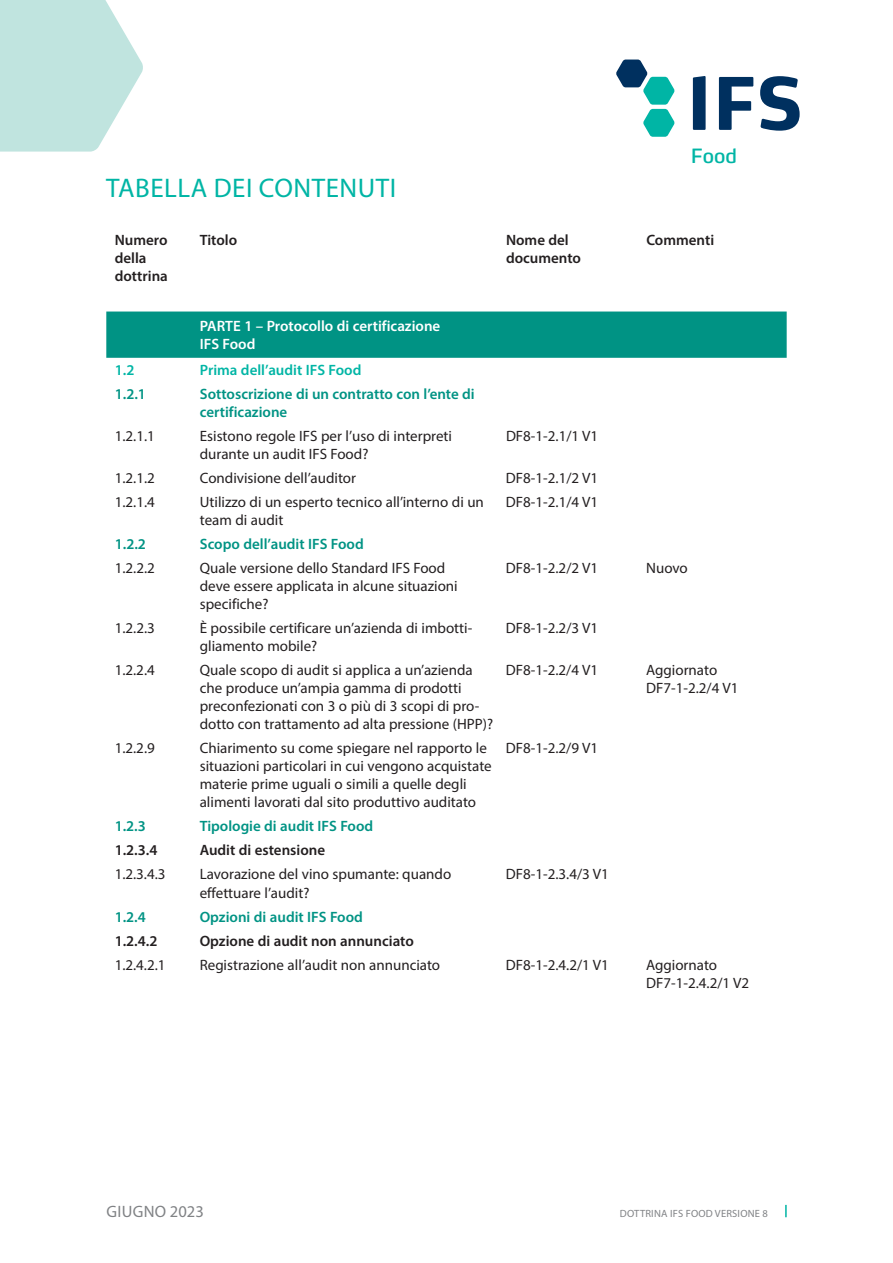
<style>
.page{position:relative;width:893px;height:1263px;background:#fff}
.page>*{position:absolute;margin:0;border:0;box-sizing:border-box;transform-origin:0 0}
.t1{font:27px "Myriad Pro";letter-spacing:.02em;color:#00b5a5}
.t2{font:19.5px "Max OT";color:#00b5a5}
.t3{font:16.5px "Myriad Pro";letter-spacing:.02em;color:#808285}
.t4{font:15px/18px "Myriad Pro";color:#231f20}
.t5{font:600 15px/18px "Myriad Pro";color:#009384}
.t6{font:600 15px/18px "Myriad Pro";color:#231f20}
.t7{font:600 15px/18px "Myriad Pro";color:#fff}
.t8{font:600 15px "Myriad Pro";color:#00b5a5}
.t9{font:10.5px "Myriad Pro";letter-spacing:.02em;color:#808285}
</style>
<div class="page">
<svg style="left:0;top:0;width:143px;height:152px;background:#c9e7e3"></svg>
<svg style="left:785px;top:1205px;width:2px;height:12px"></svg>
<svg style="left:693px;top:76px;width:107px;height:55px"></svg>
<svg style="left:616px;top:60px;width:59px;height:77px"></svg>
<div style="left:106px;top:311px;width:681px;height:47px;background:#009384"></div>
<h1 class="t1" style="left:106px;top:171px;width:292px">TABELLA DEI CONTENUTI</h1>
<h2 class="t2" style="left:691px;top:144px;width:48px">Food</h2>
<p class="t6" style="left:115px;top:231px;width:55px">Numero della dottrina</p>
<p class="t6" style="left:200px;top:231px;width:39px">Titolo</p>
<p class="t6" style="left:506px;top:231px;width:77px">Nome del documento</p>
<p class="t6" style="left:646px;top:231px;width:69px">Commenti</p>
<p class="t7" style="left:200px;top:317px;width:242px">PARTE 1 – Protocollo di certificazione<br>IFS Food</p>
<p class="t8" style="left:115px;top:361px;width:21px">1.2</p>
<p class="t8" style="left:200px;top:361px;width:163px">Prima dell’audit IFS Food</p>
<p class="t5" style="left:115px;top:385px;width:33px">1.2.1</p>
<p class="t5" style="left:200px;top:385px;width:276px">Sottoscrizione di un contratto con l’ente di certificazione</p>
<p class="t4" style="left:115px;top:427px;width:42px">1.2.1.1</p>
<p class="t4" style="left:200px;top:427px;width:254px">Esistono regole IFS per l’uso di interpreti durante un audit IFS Food?</p>
<p class="t4" style="left:506px;top:427px;width:94px">DF8-1-2.1/1 V1</p>
<p class="t4" style="left:115px;top:469px;width:42px">1.2.1.2</p>
<p class="t4" style="left:200px;top:469px;width:158px">Condivisione dell’auditor</p>
<p class="t4" style="left:506px;top:469px;width:94px">DF8-1-2.1/2 V1</p>
<p class="t4" style="left:115px;top:493px;width:42px">1.2.1.4</p>
<p class="t4" style="left:200px;top:493px;width:286px">Utilizzo di un esperto tecnico all’interno di un team di audit</p>
<p class="t4" style="left:506px;top:493px;width:94px">DF8-1-2.1/4 V1</p>
<p class="t5" style="left:115px;top:535px;width:33px">1.2.2</p>
<p class="t5" style="left:200px;top:535px;width:166px">Scopo dell’audit IFS Food</p>
<p class="t4" style="left:115px;top:559px;width:42px">1.2.2.2</p>
<p class="t4" style="left:200px;top:559px;width:259px">Quale versione dello Standard IFS Food deve essere applicata in alcune situazioni specifiche?</p>
<p class="t4" style="left:506px;top:559px;width:94px">DF8-1-2.2/2 V1</p>
<p class="t4" style="left:646px;top:559px;width:43px">Nuovo</p>
<p class="t4" style="left:115px;top:619px;width:42px">1.2.2.3</p>
<p class="t4" style="left:200px;top:619px;width:274px">È possibile certificare un’azienda di imbotti&shy;gliamento mobile?</p>
<p class="t4" style="left:506px;top:619px;width:94px">DF8-1-2.2/3 V1</p>
<p class="t4" style="left:115px;top:661px;width:42px">1.2.2.4</p>
<p class="t4" style="left:200px;top:661px;width:295px">Quale scopo di audit si applica a un’azienda che produce un’ampia gamma di prodotti preconfezionati con 3 o più di 3 scopi di pro&shy;dotto con trattamento ad alta pressione (HPP)?</p>
<p class="t4" style="left:506px;top:661px;width:94px">DF8-1-2.2/4 V1</p>
<p class="t4" style="left:646px;top:661px;width:94px">Aggiornato<br>DF7-1-2.2/4 V1</p>
<p class="t4" style="left:115px;top:739px;width:42px">1.2.2.9</p>
<p class="t4" style="left:200px;top:739px;width:293px">Chiarimento su come spiegare nel rapporto le situazioni particolari in cui vengono acquistate materie prime uguali o simili a quelle degli alimenti lavorati dal sito produttivo auditato</p>
<p class="t4" style="left:506px;top:739px;width:94px">DF8-1-2.2/9 V1</p>
<p class="t5" style="left:115px;top:817px;width:33px">1.2.3</p>
<p class="t5" style="left:200px;top:817px;width:175px">Tipologie di audit IFS Food</p>
<p class="t6" style="left:115px;top:841px;width:44px">1.2.3.4</p>
<p class="t6" style="left:200px;top:841px;width:127px">Audit di estensione</p>
<p class="t4" style="left:115px;top:865px;width:52px">1.2.3.4.3</p>
<p class="t4" style="left:200px;top:865px;width:253px">Lavorazione del vino spumante: quando effettuare l’audit?</p>
<p class="t4" style="left:506px;top:865px;width:105px">DF8-1-2.3.4/3 V1</p>
<p class="t5" style="left:115px;top:907px;width:33px">1.2.4</p>
<p class="t5" style="left:200px;top:907px;width:165px">Opzioni di audit IFS Food</p>
<p class="t6" style="left:115px;top:931px;width:44px">1.2.4.2</p>
<p class="t6" style="left:200px;top:931px;width:216px">Opzione di audit non annunciato</p>
<p class="t4" style="left:115px;top:955px;width:52px">1.2.4.2.1</p>
<p class="t4" style="left:200px;top:955px;width:242px">Registrazione all’audit non annunciato</p>
<p class="t4" style="left:506px;top:955px;width:105px">DF8-1-2.4.2/1 V1</p>
<p class="t4" style="left:646px;top:955px;width:105px">Aggiornato<br>DF7-1-2.4.2/1 V2</p>
<p class="t3" style="left:106px;top:1201px;width:99px">GIUGNO 2023</p>
<p class="t9" style="left:620px;top:1207px;width:149px">DOTTRINA IFS FOOD VERSIONE 8</p>
</div>
